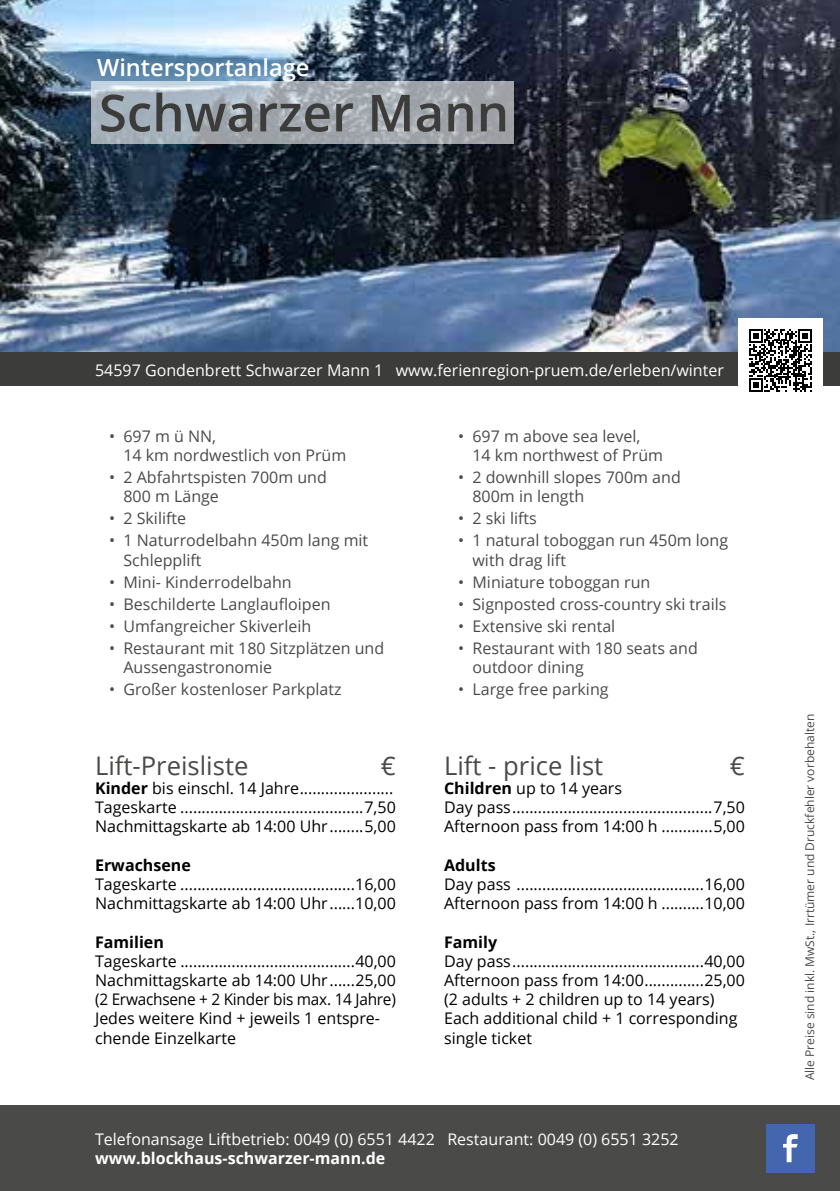
<style>
.page{position:relative;width:840px;height:1191px;background:#fff}
.page>*{position:absolute;margin:0;border:0;box-sizing:border-box;transform-origin:0 0}
.t1{font:600 51px "Open Sans";color:#3c3c3b}
.t2{font:25.6px "Open Sans";color:#4a4a49}
.t3{font:600 23.6px "Open Sans";color:#fff}
.t4{font:16px/19.2px "Open Sans";color:#000}
.t5{font:16px/19.2px "Open Sans";color:#4a4a49}
.t6{font:16px "Open Sans";color:#fff}
.t7{font:700 16px "Open Sans";color:#fff}
.t8{font:700 16px "Open Sans";color:#000}
.t9{font:12px "Open Sans";color:#4a4a49}
.s1{font-weight:700}
</style>
<div class="page">
<div style="left:0;top:1106px;width:839px;height:85px;background:#4a4a49"></div>
<img style="left:0;top:0;width:839px;height:351px">
<svg style="left:91px;top:81px;width:422px;height:63px;background:#a8afb7"></svg>
<div style="left:0;top:351px;width:839px;height:34px;background:#3c3c3b"></div>
<div style="left:737px;top:318px;width:85px;height:85px;background:#fff"></div>
<svg style="left:749px;top:329px;width:62px;height:62px"></svg>
<div style="left:765px;top:1124px;width:49px;height:48px;background:#4466ae"></div>
<svg style="left:783px;top:1134px;width:14px;height:28px"></svg>
<h3 class="t3" style="left:97px;top:52px;width:214px">Wintersportanlage</h3>
<h1 class="t1" style="left:99px;top:78px;width:411px">Schwarzer Mann</h1>
<p class="t6" style="left:95px;top:359px;width:630px">54597 Gondenbrett Schwarzer Mann 1 www.ferienregion-pruem.de/erleben/winter</p>
<p class="t5" style="left:123px;top:426px;width:224px;text-indent:-14px">• 697 m ü NN,<br>14 km nordwestlich von Prüm</p>
<p class="t5" style="left:123px;top:467px;width:205px;text-indent:-14px">• 2 Abfahrtspisten 700m und<br>800 m Länge</p>
<p class="t5" style="left:109px;top:508px;width:78px">• 2 Skilifte</p>
<p class="t5" style="left:123px;top:530px;width:246px;text-indent:-14px">• 1 Naturrodelbahn 450m lang mit<br>Schlepplift</p>
<p class="t5" style="left:109px;top:572px;width:184px">• Mini- Kinderrodelbahn</p>
<p class="t5" style="left:109px;top:594px;width:223px">• Beschilderte Langlaufloipen</p>
<p class="t5" style="left:109px;top:616px;width:203px">• Umfangreicher Skiverleih</p>
<p class="t5" style="left:123px;top:638px;width:262px;text-indent:-14px">• Restaurant mit 180 Sitzplätzen und<br>Aussengastronomie</p>
<p class="t5" style="left:109px;top:679px;width:234px">• Großer kostenloser Parkplatz</p>
<h2 class="t2" style="left:95px;top:748px;width:155px">Lift-Preisliste</h2>
<h2 class="t2" style="left:380px;top:748px;width:17px">€</h2>
<p class="t4" style="left:95px;top:778px;width:302px"><span class="s1">Kinder</span> bis einschl. 14 Jahre......................<br>Tageskarte ...........................................7,50<br>Nachmittagskarte ab 14:00 Uhr........5,00</p>
<p class="t8" style="left:95px;top:853px;width:97px">Erwachsene</p>
<p class="t4" style="left:95px;top:874px;width:302px">Tageskarte .........................................16,00<br>Nachmittagskarte ab 14:00 Uhr</p>
<p class="t4" style="left:355px;top:893px;width:42px">10,00</p>
<p class="t8" style="left:95px;top:930px;width:70px">Familien</p>
<p class="t4" style="left:95px;top:951px;width:302px">Tageskarte .........................................40,00<br>Nachmittagskarte ab 14:00 Uhr......25,00 (2 Erwachsene + 2 Kinder bis max. 14 Jahre)<br>Jedes weitere Kind + jeweils 1 entspre&shy;chende Einzelkarte</p>
<p class="t5" style="left:472px;top:426px;width:192px;text-indent:-14px">• 697 m above sea level,<br>14 km northwest of Prüm</p>
<p class="t5" style="left:472px;top:467px;width:210px;text-indent:-14px">• 2 downhill slopes 700m and<br>800m in length</p>
<p class="t5" style="left:458px;top:508px;width:80px">• 2 ski lifts</p>
<p class="t5" style="left:472px;top:530px;width:257px;text-indent:-14px">• 1 natural toboggan run 450m long with drag lift</p>
<p class="t5" style="left:458px;top:572px;width:193px">• Miniature toboggan run</p>
<p class="t5" style="left:458px;top:594px;width:269px">• Signposted cross-country ski trails</p>
<p class="t5" style="left:458px;top:616px;width:158px">• Extensive ski rental</p>
<p class="t5" style="left:472px;top:638px;width:227px;text-indent:-14px">• Restaurant with 180 seats and outdoor dining</p>
<p class="t5" style="left:458px;top:679px;width:152px">• Large free parking</p>
<h2 class="t2" style="left:444px;top:748px;width:161px">Lift - price list</h2>
<h2 class="t2" style="left:729px;top:748px;width:17px">€</h2>
<p class="t4" style="left:444px;top:778px;width:302px"><span class="s1">Children</span> up to 14 years<br>Day pass...............................................7,50<br>Afternoon pass from 14:00 h ............5,00</p>
<p class="t8" style="left:444px;top:853px;width:53px">Adults</p>
<p class="t4" style="left:444px;top:874px;width:302px">Day pass ............................................16,00<br>Afternoon pass from 14:00 h ..........10,00</p>
<p class="t8" style="left:444px;top:930px;width:55px">Family</p>
<p class="t4" style="left:444px;top:951px;width:302px">Day pass.............................................40,00<br>Afternoon pass from 14:00..............25,00 (2 adults + 2 children up to 14 years)<br>Each additional child + 1 corresponding single ticket</p>
<p class="t6" style="left:95px;top:1128px;width:585px">Telefonansage Liftbetrieb: 0049 (0) 6551 4422 Restaurant: 0049 (0) 6551 3252</p>
<p class="t7" style="left:95px;top:1147px;width:292px">www.blockhaus-schwarzer-mann.de</p>
<p class="t9" style="left:801px;top:1080px;width:368px;rotate:-90deg">Alle Preise sind inkl. MwSt., Irrtümer und Druckfehler vorbehalten</p>
</div>
